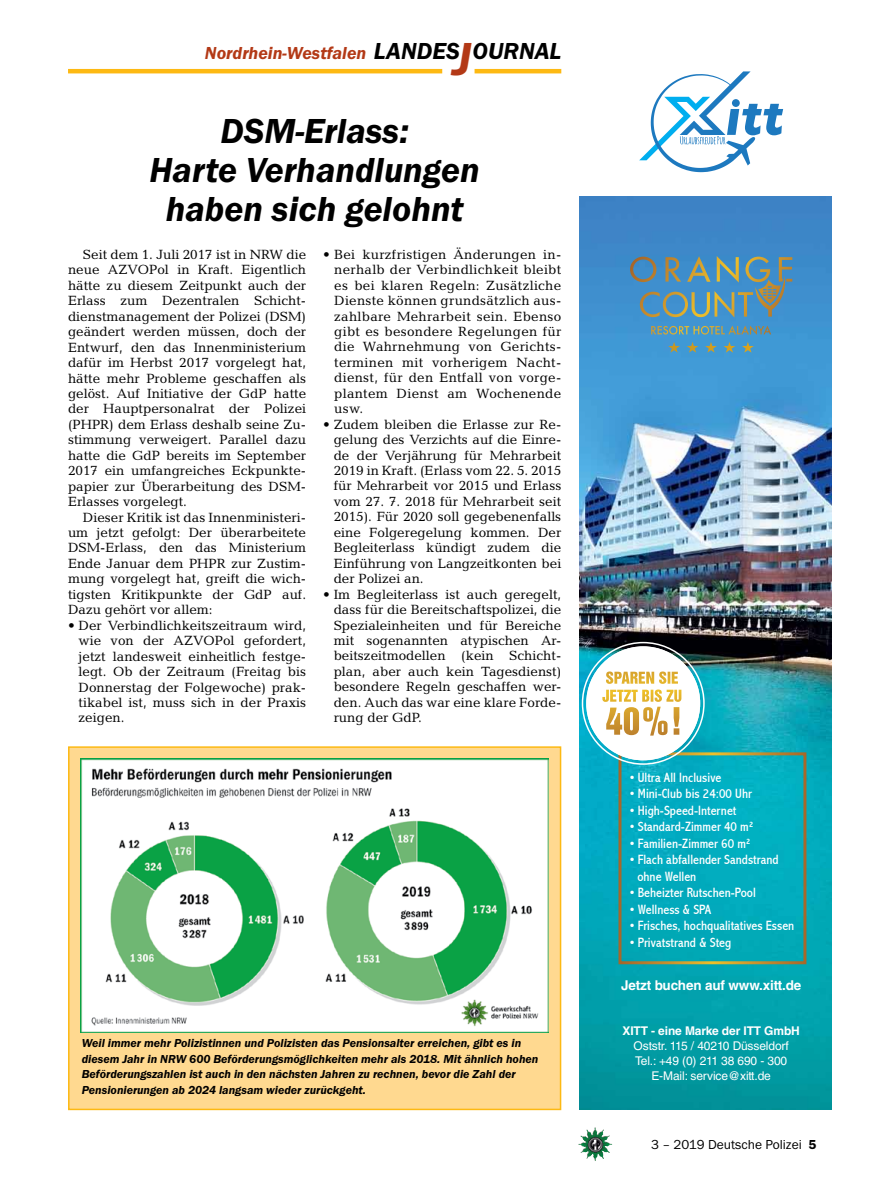
<style>
.page{position:relative;width:893px;height:1191px;background:#fff}
.page>*{position:absolute;margin:0;border:0;box-sizing:border-box;transform-origin:0 0}
.t1{font:italic 600 36px/39px "Franklin Gothic Itc T";color:#000;text-align:center}
.t2{font:italic 600 24px "Franklin Gothic Itc T";color:#000}
.t3{font:italic 600 18px "Franklin Gothic Itc T";color:#b33916}
.t4{font:13.5px/15.5px "Candida";color:#000;text-align:justify}
.t5{font:condensed 13.5px/16.5px "Abadi";color:#fff}
.t6{font:700 13.5px "Helvetica LT Std";letter-spacing:-.01em;color:#fff}
.t7{font:13.5px "Franklin Gothic Itc T";color:#000}
.t8{font:italic 600 12px/15.5px "Franklin Gothic Itc T";color:#000}
.t9{font:12px/15px "Helvetica LT Std";letter-spacing:-.01em;color:#fff;text-align:center}
.t10{font:700 12px "Helvetica LT Std";letter-spacing:-.01em;color:#fff}
.s1{font-size:48px;color:#b33916}
.s2{font-weight:600}
</style>
<div class="page">
<img style="left:578px;top:1127px;width:17px;height:25px">
<hr style="left:475px;top:69px;width:86px;height:4px;background:#fdb913">
<hr style="left:68px;top:69px;width:374px;height:4px;background:#fdb913">
<img style="left:579px;top:196px;width:252px;height:913px">
<svg style="left:639px;top:71px;width:144px;height:101px"></svg>
<svg style="left:651px;top:325px;width:120px;height:10px"></svg>
<svg style="left:630px;top:256px;width:162px;height:62px"></svg>
<svg style="left:668px;top:342px;width:86px;height:11px"></svg>
<div style="left:586px;top:646px;width:114px;height:114px;background:#fff;border-radius:50%"></div>
<div style="left:582px;top:642px;width:123px;height:123px;border:2px solid #fff;border-radius:50%"></div>
<div style="left:586px;top:646px;width:114px;height:114px;border:4px solid #fff;border-radius:50%"></div>
<svg style="left:602px;top:671px;width:80px;height:65px"></svg>
<svg style="left:579px;top:569px;width:2px;height:17px"></svg>
<div style="left:68px;top:746px;width:493px;height:364px;background:#ffd990;border:2px solid #fdb913"></div>
<img style="left:81px;top:758px;width:468px;height:275px">
<h3 class="t3" style="left:205px;top:42px;width:163px">Nordrhein-Westfalen</h3>
<h2 class="t2" style="left:374px;top:37px;width:189px">LANDES<span class="s1">J</span>OURNAL</h2>
<h1 class="t1" style="left:150px;top:111px;width:332px">DSM-Erlass:<br>Harte Verhandlungen haben sich gelohnt</h1>
<p class="t4" style="left:68px;top:247px;width:240px;text-indent:15px">Seit dem 1. Juli 2017 ist in NRW die neue AZVOPol in Kraft. Eigentlich hätte zu diesem Zeitpunkt auch der Erlass zum Dezentralen Schicht&shy;dienstmanagement der Polizei (DSM) geändert werden müssen, doch der Entwurf, den das Innenministerium dafür im Herbst 2017 vorgelegt hat, hätte mehr Probleme geschaffen als gelöst. Auf Initiative der GdP hatte der Hauptpersonalrat der Polizei (PHPR) dem Erlass deshalb seine Zu&shy;stimmung verweigert. Parallel dazu hatte die GdP bereits im September 2017 ein umfangreiches Eckpunkte&shy;papier zur Überarbeitung des DSM-Erlasses vorgelegt.</p>
<p class="t4" style="left:68px;top:509px;width:240px;text-indent:15px">Dieser Kritik ist das Innenministeri&shy;um jetzt gefolgt: Der überarbeitete DSM-Erlass, den das Ministerium Ende Januar dem PHPR zur Zustim&shy;mung vorgelegt hat, greift die wich&shy;tigsten Kritikpunkte der GdP auf.<br>Dazu gehört vor allem:</p>
<p class="t4" style="left:79px;top:617px;width:229px;text-indent:-11px">• Der Verbindlichkeitszeitraum wird, wie von der AZVOPol gefordert, jetzt landesweit einheitlich festge&shy;legt. Ob der Zeitraum (Freitag bis Donnerstag der Folgewoche) prak&shy;tikabel ist, muss sich in der Praxis zeigen.</p>
<p class="t4" style="left:334px;top:246px;width:229px;text-indent:-11px">• Bei kurzfristigen Änderungen in&shy;nerhalb der Verbindlichkeit bleibt es bei klaren Regeln: Zusätzliche Dienste können grundsätzlich aus&shy;zahlbare Mehrarbeit sein. Ebenso gibt es besondere Regelungen für die Wahrnehmung von Gerichts&shy;terminen mit vorherigem Nacht&shy;dienst, für den Entfall von vorge&shy;plantem Dienst am Wochenende usw.</p>
<p class="t4" style="left:334px;top:416px;width:229px;text-indent:-11px">• Zudem bleiben die Erlasse zur Re&shy;gelung des Verzichts auf die Einre&shy;de der Verjährung für Mehrarbeit 2019 in Kraft. (Erlass vom 22. 5. 2015 für Mehrarbeit vor 2015 und Erlass vom 27. 7. 2018 für Mehrarbeit seit 2015). Für 2020 soll gegebenenfalls eine Folgeregelung kommen. Der Begleiterlass kündigt zudem die Einführung von Langzeitkonten bei der Polizei an.</p>
<p class="t4" style="left:334px;top:586px;width:229px;text-indent:-11px">• Im Begleiterlass ist auch geregelt, dass für die Bereitschaftspolizei, die Spezialeinheiten und für Bereiche mit sogenannten atypischen Ar&shy;beitszeitmodellen (kein Schicht&shy;plan, aber auch kein Tagesdienst) besondere Regeln geschaffen wer&shy;den. Auch das war eine klare Forde&shy;rung der GdP.</p>
<p class="t8" style="left:82px;top:1035px;width:458px">Weil immer mehr Polizistinnen und Polizisten das Pensionsalter erreichen, gibt es in diesem Jahr in NRW 600 Beförderungsmöglichkeiten mehr als 2018. Mit ähnlich hohen Beförderungszahlen ist auch in den nächsten Jahren zu rechnen, bevor die Zahl der Pensionierungen ab 2024 langsam wieder zurückgeht.</p>
<p class="t5" style="left:630px;top:769px;width:93px">• Ultra All Inclusive</p>
<p class="t5" style="left:630px;top:785px;width:124px">• Mini-Club bis 24:00 Uhr</p>
<p class="t5" style="left:630px;top:802px;width:108px">• High-Speed-Internet</p>
<p class="t5" style="left:630px;top:818px;width:125px">• Standard-Zimmer 40 m²</p>
<p class="t5" style="left:630px;top:835px;width:122px">• Familien-Zimmer 60 m²</p>
<p class="t5" style="left:637px;top:851px;width:143px;text-indent:-8px">• Flach abfallender Sandstrand ohne Wellen</p>
<p class="t5" style="left:630px;top:884px;width:128px">• Beheizter Rutschen-Pool</p>
<p class="t5" style="left:630px;top:901px;width:83px">• Wellness &amp; SPA</p>
<p class="t5" style="left:630px;top:917px;width:166px">• Frisches, hochqualitatives Essen</p>
<p class="t5" style="left:630px;top:934px;width:103px">• Privatstrand &amp; Steg</p>
<p class="t6" style="left:621px;top:977px;width:182px">Jetzt buchen auf www.xitt.de</p>
<p class="t10" style="left:622px;top:1023px;width:179px">XITT - eine Marke der ITT GmbH</p>
<p class="t9" style="left:634px;top:1038px;width:157px">Oststr. 115 / 40210 Düsseldorf<br>Tel.: +49 (0) 211 38 690 - 300<br>E-Mail: service@xitt.de</p>
<p class="t7" style="left:651px;top:1136px;width:167px">3 – 2019 Deutsche Polizei <span class="s2">5</span></p>
</div>
